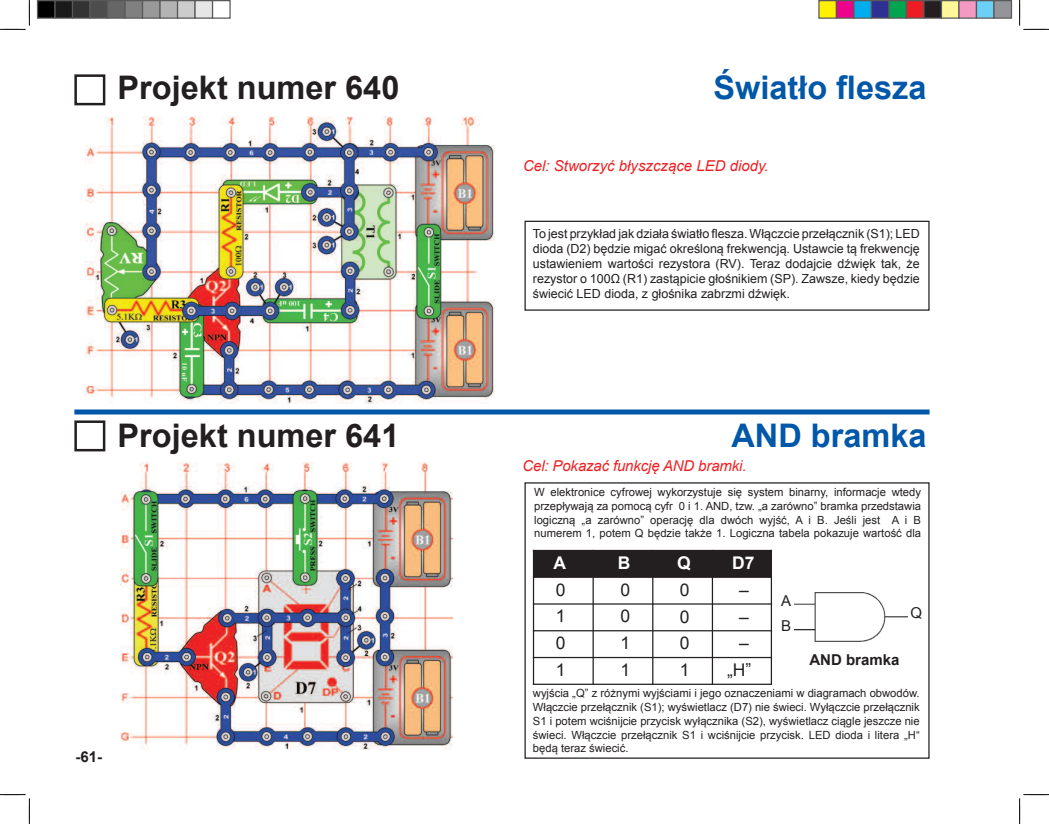
<style>
.page{position:relative;width:1049px;height:824px;background:#fff}
.page>*{position:absolute;margin:0;border:0;box-sizing:border-box;transform-origin:0 0}
.t1{font:700 32.5px "Arial";color:#231f20}
.t2{font:700 32.5px "Arial";color:#0157a8}
.t3{font:17.5px/26.8px "Arial";color:#231f20;text-align:justify}
.t4{font:700 17.5px "Arial";color:#fff}
.t5{font:italic 15px "Arial";color:#ec2224}
.t6{font:700 15px "Arial";color:#231f20}
.t7{font:15px/25.2px "Arial";color:#231f20}
.t8{font:12.5px/15px "Arial";color:#231f20;text-align:justify}
.t9{font:11.25px/13.8px "Arial";color:#231f20;text-align:justify}
</style>
<div class="page">
<div style="left:74px;top:409px;width:855px;height:5px;background:#0157a8"></div>
<div style="left:74px;top:74px;width:31px;height:31px;border:2px solid #231f20"></div>
<div style="left:524px;top:221px;width:405px;height:90px;border:1px solid #231f20"></div>
<div style="left:74px;top:420px;width:31px;height:31px;border:2px solid #231f20"></div>
<div style="left:524px;top:482px;width:405px;height:277px;border:1px solid #231f20"></div>
<div style="left:533px;top:550px;width:60px;height:27px;background:#231f20"></div>
<div style="left:593px;top:550px;width:60px;height:27px;background:#231f20"></div>
<div style="left:653px;top:550px;width:59px;height:27px;background:#231f20"></div>
<div style="left:712px;top:550px;width:60px;height:27px;background:#231f20"></div>
<hr style="left:533px;top:550px;width:1px;height:135px;background:#231f20">
<hr style="left:592px;top:550px;width:2px;height:135px;background:#231f20">
<hr style="left:652px;top:550px;width:1px;height:135px;background:#231f20">
<hr style="left:712px;top:550px;width:1px;height:135px;background:#231f20">
<hr style="left:771px;top:550px;width:1px;height:135px;background:#231f20">
<hr style="left:533px;top:576px;width:239px;height:2px;background:#231f20">
<hr style="left:533px;top:603px;width:239px;height:1px;background:#231f20">
<hr style="left:533px;top:630px;width:239px;height:1px;background:#231f20">
<hr style="left:533px;top:657px;width:239px;height:1px;background:#231f20">
<hr style="left:533px;top:683px;width:239px;height:2px;background:#231f20">
<img style="left:794px;top:592px;width:113px;height:49px">
<img style="left:86px;top:117px;width:408px;height:286px">
<img style="left:121px;top:463px;width:331px;height:286px">
<svg style="left:0;top:0;width:30px;height:30px"></svg>
<svg style="left:0;top:794px;width:30px;height:30px"></svg>
<svg style="left:1019px;top:0;width:30px;height:30px"></svg>
<svg style="left:1019px;top:794px;width:30px;height:30px"></svg>
<div style="left:38px;top:1px;width:17px;height:17px;background:#000"></div>
<div style="left:37px;top:0;width:19px;height:19px;border:1px solid #595959"></div>
<div style="left:55px;top:1px;width:18px;height:17px;background:#1a1a1a"></div>
<div style="left:54px;top:0;width:19px;height:19px;border:1px solid #595959"></div>
<div style="left:73px;top:1px;width:17px;height:17px;background:#333"></div>
<div style="left:72px;top:0;width:19px;height:19px;border:1px solid #595959"></div>
<div style="left:90px;top:1px;width:18px;height:17px;background:#4d4d4d"></div>
<div style="left:89px;top:0;width:19px;height:19px;border:1px solid #595959"></div>
<div style="left:108px;top:1px;width:17px;height:17px;background:#666"></div>
<div style="left:107px;top:0;width:19px;height:19px;border:1px solid #595959"></div>
<div style="left:125px;top:1px;width:18px;height:17px;background:#808080"></div>
<div style="left:124px;top:0;width:19px;height:19px;border:1px solid #595959"></div>
<div style="left:143px;top:1px;width:17px;height:17px;background:#999"></div>
<div style="left:142px;top:0;width:19px;height:19px;border:1px solid #595959"></div>
<div style="left:160px;top:1px;width:18px;height:17px;background:#b3b3b3"></div>
<div style="left:159px;top:0;width:19px;height:19px;border:1px solid #595959"></div>
<div style="left:178px;top:1px;width:17px;height:17px;background:#ccc"></div>
<div style="left:177px;top:0;width:19px;height:19px;border:1px solid #595959"></div>
<div style="left:195px;top:1px;width:18px;height:17px;background:#e6e6e6"></div>
<div style="left:194px;top:0;width:19px;height:19px;border:1px solid #595959"></div>
<div style="left:212px;top:0;width:19px;height:19px;border:1px solid #595959"></div>
<div style="left:819px;top:1px;width:17px;height:17px;background:#fff101"></div>
<div style="left:818px;top:0;width:19px;height:19px;border:1px solid #595959"></div>
<div style="left:836px;top:1px;width:18px;height:17px;background:#ed028c"></div>
<div style="left:836px;top:0;width:18px;height:19px;border:1px solid #595959"></div>
<div style="left:854px;top:1px;width:17px;height:17px;background:#00aeef"></div>
<div style="left:853px;top:0;width:19px;height:19px;border:1px solid #595959"></div>
<div style="left:871px;top:1px;width:18px;height:17px;background:#2e3092"></div>
<div style="left:871px;top:0;width:18px;height:19px;border:1px solid #595959"></div>
<div style="left:889px;top:1px;width:17px;height:17px;background:#00a54f"></div>
<div style="left:888px;top:0;width:19px;height:19px;border:1px solid #595959"></div>
<div style="left:906px;top:1px;width:18px;height:17px;background:#ee1d23"></div>
<div style="left:906px;top:0;width:18px;height:19px;border:1px solid #595959"></div>
<div style="left:924px;top:1px;width:17px;height:17px;background:#231f20"></div>
<div style="left:923px;top:0;width:19px;height:19px;border:1px solid #595959"></div>
<div style="left:941px;top:1px;width:18px;height:17px;background:#fff79a"></div>
<div style="left:941px;top:0;width:18px;height:19px;border:1px solid #595959"></div>
<div style="left:959px;top:1px;width:17px;height:17px;background:#f499c2"></div>
<div style="left:958px;top:0;width:19px;height:19px;border:1px solid #595959"></div>
<div style="left:976px;top:1px;width:18px;height:17px;background:#6bcff6"></div>
<div style="left:976px;top:0;width:18px;height:19px;border:1px solid #595959"></div>
<div style="left:994px;top:1px;width:17px;height:17px;background:#939598"></div>
<div style="left:993px;top:0;width:19px;height:19px;border:1px solid #595959"></div>
<h1 class="t1" style="left:118px;top:66px;width:283px">Projekt numer 640</h1>
<h1 class="t2" style="left:713px;top:66px;width:215px">Światło flesza</h1>
<h3 class="t5" style="left:523px;top:156px;width:247px">Cel: Stworzyć błyszczące LED diody.</h3>
<p class="t8" style="left:533px;top:226px;width:388px">To jest przykład jak działa światło flesza. Włączcie przełącznik (S1); LED dioda (D2) będzie migać określoną frekwencją. Ustawcie tą frekwencję ustawieniem wartości rezystora (RV). Teraz dodajcie dźwięk tak, że rezystor o 100Ω (R1) zastąpicie głośnikiem (SP). Zawsze, kiedy będzie świecić LED dioda, z głośnika zabrzmi dźwięk.</p>
<h3 class="t6" style="left:76px;top:747px;width:28px">-61-</h3>
<h1 class="t1" style="left:118px;top:414px;width:283px">Projekt numer 641</h1>
<h1 class="t2" style="left:731px;top:414px;width:197px">AND bramka</h1>
<h3 class="t5" style="left:522px;top:456px;width:226px">Cel: Pokazać funkcję AND bramki.</h3>
<p class="t9" style="left:534px;top:485px;width:388px">W elektronice cyfrowej wykorzystuje się system binarny, informacje wtedy przepływają za pomocą cyfr 0 i 1. AND, tzw. „a zarówno” bramka przedstawia logiczną „a zarówno” operację dla dwóch wyjść, A i B. Jeśli jest A i B numerem 1, potem Q będzie także 1. Logiczna tabela pokazuje wartość dla</p>
<h2 class="t4" style="left:553px;top:551px;width:14px">A</h2>
<h2 class="t3" style="left:556px;top:576px;width:11px">0<br>1<br>0<br>1</h2>
<h2 class="t4" style="left:618px;top:551px;width:14px">B</h2>
<h2 class="t3" style="left:620px;top:576px;width:11px">0<br>0<br>1<br>1</h2>
<h2 class="t4" style="left:677px;top:551px;width:15px">Q</h2>
<h2 class="t3" style="left:680px;top:576px;width:11px">0<br>0<br>0<br>1</h2>
<h2 class="t4" style="left:732px;top:551px;width:24px">D7</h2>
<h2 class="t3" style="left:727px;top:576px;width:26px;text-align:center">–<br>–<br>– „H”</h2>
<h3 class="t7" style="left:781px;top:588px;width:12px">A<br>B</h3>
<h3 class="t7" style="left:910px;top:601px;width:13px">Q</h3>
<h3 class="t6" style="left:809px;top:650px;width:92px">AND bramka</h3>
<p class="t9" style="left:533px;top:686px;width:388px">wyjścia „Q” z różnymi wyjściami i jego oznaczeniami w diagramach obwodów.<br>Włączcie przełącznik (S1); wyświetlacz (D7) nie świeci. Wyłączcie przełącznik S1 i potem wciśnijcie przycisk wyłącznika (S2), wyświetlacz ciągle jeszcze nie świeci. Włączcie przełącznik S1 i wciśnijcie przycisk. LED dioda i litera „H“ będą teraz świecić.</p>
</div>
